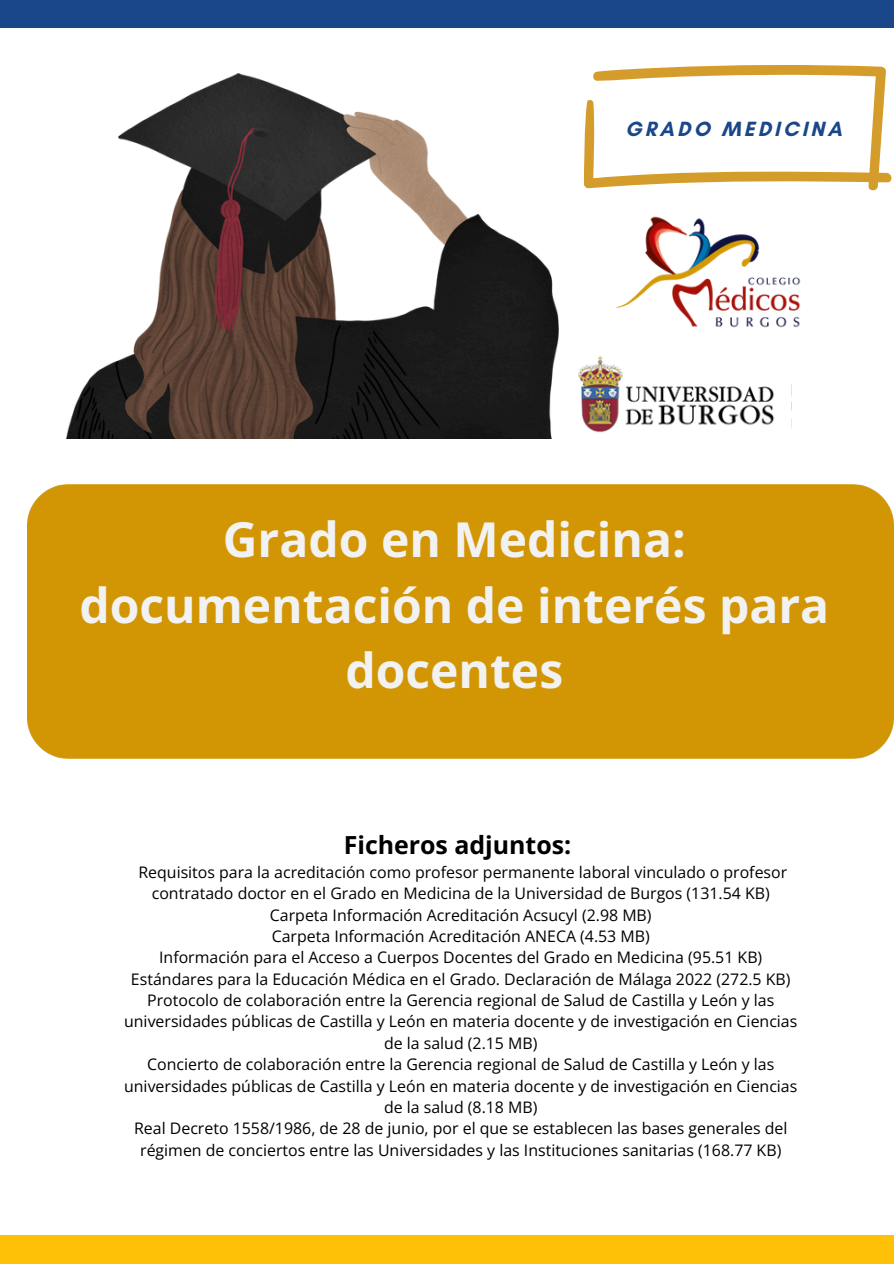
<style>
.page{position:relative;width:894px;height:1264px;background:#fff}
.page>*{position:absolute;margin:0;border:0;box-sizing:border-box;transform-origin:0 0}
.t1{font:700 48px/65.2px "Open Sans";color:#f2f2f2;text-align:center}
.t2{font:700 24.9px "Open Sans";color:#000}
.t3{font:700 21px "Glacial Indifference";letter-spacing:.15em;color:#1a4789}
.t4{font:15.9px/21.3px "Open Sans";color:#000;text-align:center}
</style>
<div class="page">
<div style="left:0;top:0;width:893px;height:27px;background:#1a4789"></div>
<div style="left:0;top:1235px;width:893px;height:28px;background:#ffc107"></div>
<div style="left:27px;top:484px;width:865px;height:274px;background:#d29605"></div>
<img style="left:66px;top:74px;width:492px;height:364px">
<img style="left:578px;top:356px;width:196px;height:77px">
<svg style="left:584px;top:65px;width:307px;height:125px"></svg>
<img style="left:615px;top:216px;width:186px;height:112px">
<p class="t3" style="left:625px;top:116px;width:218px">GRADO MEDICINA</p>
<p class="t1" style="left:79px;top:506px;width:751px">Grado en Medicina: documentación de interés para docentes</p>
<h2 class="t2" style="left:343px;top:827px;width:229px">Ficheros adjuntos:</h2>
<p class="t4" style="left:124px;top:861px;width:674px">Requisitos para la acreditación como profesor permanente laboral vinculado o profesor contratado doctor en el Grado en Medicina de la Universidad de Burgos (131.54 KB)<br>Carpeta Información Acreditación Acsucyl (2.98 MB)<br>Carpeta Información Acreditación ANECA (4.53 MB)<br>Información para el Acceso a Cuerpos Docentes del Grado en Medicina (95.51 KB)<br>Estándares para la Educación Médica en el Grado. Declaración de Málaga 2022 (272.5 KB)<br>Protocolo de colaboración entre la Gerencia regional de Salud de Castilla y León y las universidades públicas de Castilla y León en materia docente y de investigación en Ciencias de la salud (2.15 MB)<br>Concierto de colaboración entre la Gerencia regional de Salud de Castilla y León y las universidades públicas de Castilla y León en materia docente y de investigación en Ciencias de la salud (8.18 MB)<br>Real Decreto 1558/1986, de 28 de junio, por el que se establecen las bases generales del régimen de conciertos entre las Universidades y las Instituciones sanitarias (168.77 KB)</p>
</div>
